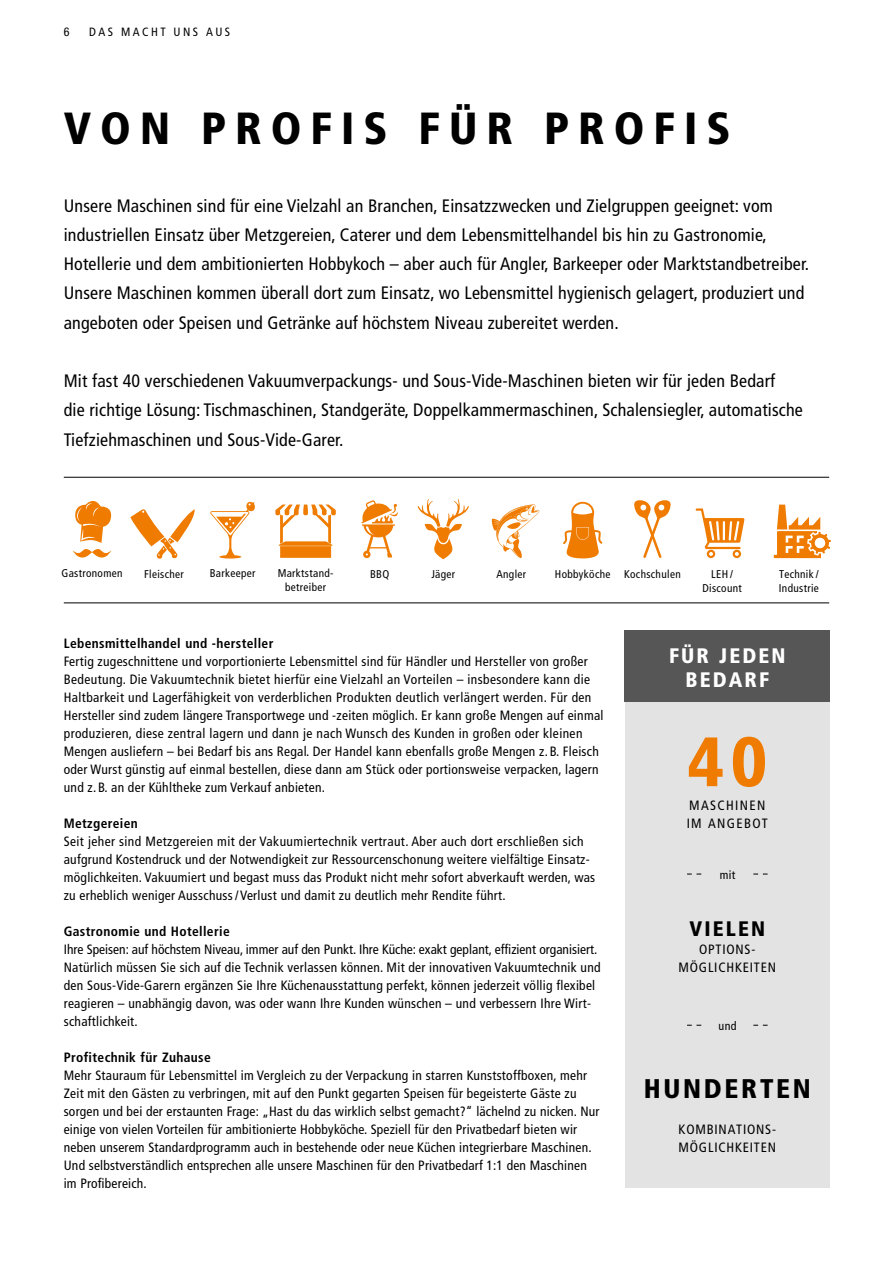
<style>
.page{position:relative;width:893px;height:1263px;background:#fff}
.page>*{position:absolute;margin:0;border:0;box-sizing:border-box;transform-origin:0 0}
.t1{font:900 condensed 69.75px "Frutiger LT Pro";color:#ef7c00}
.t2{font:900 condensed 45px "Frutiger LT Pro";letter-spacing:.2em;color:#000}
.t3{font:900 condensed 27px "Frutiger LT Pro";letter-spacing:.1em;color:#000}
.t4{font:900 condensed 21px/24px "Frutiger LT Pro";letter-spacing:.1em;color:#fff;text-align:center}
.t5{font:900 condensed 21px "Frutiger LT Pro";letter-spacing:.1em;color:#000}
.t6{font:condensed 18px/29.2px "Frutiger LT Pro";letter-spacing:.01em;color:#000}
.t7{font:condensed 13.5px/18px "Frutiger LT Pro";letter-spacing:.02em;color:#000}
.t8{font:700 condensed 13.5px "Frutiger LT Pro";letter-spacing:.025em;color:#000}
.t9{font:condensed 13.5px/18px "Frutiger LT Pro";letter-spacing:.06em;color:#000;text-align:center}
.t10{font:condensed 13.5px/18px "Frutiger LT Pro";letter-spacing:.1em;color:#000}
.t11{font:condensed 12px "Frutiger LT Pro";letter-spacing:.2em;color:#000}
.t12{font:condensed 12px "Helvetica Neue LT Std";color:#000}
.t13{font:condensed 11.25px/13.5px "Frutiger LT Pro";letter-spacing:.03em;color:#000;text-align:center}
</style>
<div class="page">
<svg style="left:563px;top:502px;width:39px;height:56px"></svg>
<svg style="left:361px;top:500px;width:37px;height:58px"></svg>
<svg style="left:275px;top:504px;width:61px;height:54px"></svg>
<svg style="left:75px;top:501px;width:36px;height:42px"></svg>
<svg style="left:73px;top:549px;width:38px;height:8px"></svg>
<svg style="left:492px;top:504px;width:47px;height:54px"></svg>
<svg style="left:210px;top:502px;width:45px;height:56px"></svg>
<svg style="left:634px;top:500px;width:37px;height:58px"></svg>
<svg style="left:418px;top:499px;width:51px;height:60px"></svg>
<svg style="left:696px;top:508px;width:48px;height:50px"></svg>
<hr style="left:64px;top:477px;width:765px;height:1px;background:#000">
<hr style="left:64px;top:603px;width:765px;height:1px;background:#000">
<div style="left:625px;top:702px;width:204px;height:486px;background:#e3e3e3"></div>
<div style="left:625px;top:630px;width:205px;height:72px;background:#565656"></div>
<svg style="left:687px;top:874px;width:81px;height:1px"></svg>
<div style="left:704px;top:859px;width:47px;height:31px;background:#e3e3e3"></div>
<svg style="left:687px;top:1025px;width:81px;height:1px"></svg>
<div style="left:704px;top:1010px;width:47px;height:31px;background:#e3e3e3"></div>
<svg style="left:774px;top:505px;width:57px;height:53px"></svg>
<svg style="left:130px;top:509px;width:65px;height:50px"></svg>
<p class="t12" style="left:64px;top:25px;width:7px">6</p>
<p class="t11" style="left:89px;top:25px;width:142px">DAS MACHT UNS AUS</p>
<h2 class="t2" style="left:64px;top:101px;width:668px">VON PROFIS FÜR PROFIS</h2>
<p class="t6" style="left:64px;top:191px;width:747px">Unsere Maschinen sind für eine Vielzahl an Branchen, Einsatzzwecken und Zielgruppen geeignet: vom industriellen Einsatz über Metzgereien, Caterer und dem Lebensmittelhandel bis hin zu Gastronomie, Hotellerie und dem ambitionierten Hobbykoch – aber auch für Angler, Barkeeper oder Marktstandbetreiber.<br>Unsere Maschinen kommen überall dort zum Einsatz, wo Lebensmittel hygienisch gelagert, produziert und angeboten oder Speisen und Getränke auf höchstem Niveau zubereitet werden.</p>
<p class="t6" style="left:64px;top:366px;width:741px">Mit fast 40 verschiedenen Vakuumverpackungs- und Sous-Vide-Maschinen bieten wir für jeden Bedarf<br>die richtige Lösung: Tischmaschinen, Standgeräte, Doppelkammermaschinen, Schalensiegler, automatische<br>Tiefziehmaschinen und Sous-Vide-Garer.</p>
<p class="t13" style="left:61px;top:567px;width:63px">Gastronomen</p>
<p class="t13" style="left:210px;top:567px;width:47px">Barkeeper</p>
<p class="t13" style="left:431px;top:567px;width:25px">Jäger</p>
<p class="t13" style="left:496px;top:567px;width:31px">Angler</p>
<p class="t13" style="left:624px;top:568px;width:58px">Kochschulen</p>
<p class="t13" style="left:702px;top:568px;width:41px">LEH /<br>Discount</p>
<p class="t13" style="left:144px;top:567px;width:41px">Fleischer</p>
<p class="t13" style="left:278px;top:567px;width:56px">Marktstand-</p>
<p class="t13" style="left:370px;top:568px;width:21px">BBQ</p>
<p class="t13" style="left:555px;top:568px;width:57px">Hobbyköche</p>
<p class="t13" style="left:285px;top:580px;width:42px">betreiber</p>
<p class="t13" style="left:779px;top:568px;width:41px;text-align:left">Technik /<br>Industrie</p>
<p class="t8" style="left:64px;top:635px;width:211px">Lebensmittelhandel und -hersteller</p>
<p class="t7" style="left:64px;top:652px;width:541px">Fertig zugeschnittene und vorportionierte Lebensmittel sind für Händler und Hersteller von großer Bedeutung. Die Vakuumtechnik bietet hierfür eine Vielzahl an Vorteilen – insbesondere kann die Haltbarkeit und Lagerfähigkeit von verderblichen Produkten deutlich verlängert werden. Für den Hersteller sind zudem längere Transportwege und -zeiten möglich. Er kann große Mengen auf einmal produzieren, diese zentral lagern und dann je nach Wunsch des Kunden in großen oder kleinen Mengen ausliefern – bei Bedarf bis ans Regal. Der Handel kann ebenfalls große Mengen z.B. Fleisch oder Wurst günstig auf einmal bestellen, diese dann am Stück oder portionsweise verpacken, lagern und z.B. an der Kühltheke zum Verkauf anbieten.</p>
<p class="t8" style="left:64px;top:815px;width:76px">Metzgereien</p>
<p class="t7" style="left:64px;top:832px;width:533px">Seit jeher sind Metzgereien mit der Vakuumiertechnik vertraut. Aber auch dort erschließen sich aufgrund Kostendruck und der Notwendigkeit zur Ressourcenschonung weitere vielfältige Einsatz&shy;möglichkeiten. Vakuumiert und begast muss das Produkt nicht mehr sofort abverkauft werden, was zu erheblich weniger Ausschuss/Verlust und damit zu deutlich mehr Rendite führt.</p>
<p class="t8" style="left:64px;top:923px;width:167px">Gastronomie und Hotellerie</p>
<p class="t7" style="left:64px;top:940px;width:538px">Ihre Speisen: auf höchstem Niveau, immer auf den Punkt. Ihre Küche: exakt geplant, effizient organisiert.<br>Natürlich müssen Sie sich auf die Technik verlassen können. Mit der innovativen Vakuumtechnik und den Sous-Vide-Garern ergänzen Sie Ihre Küchenausstattung perfekt, können jederzeit völlig flexibel reagieren – unabhängig davon, was oder wann Ihre Kunden wünschen – und verbessern Ihre Wirt&shy;schaftlichkeit.</p>
<p class="t8" style="left:64px;top:1049px;width:149px">Profitechnik für Zuhause</p>
<p class="t7" style="left:64px;top:1066px;width:537px">Mehr Stauraum für Lebensmittel im Vergleich zu der Verpackung in starren Kunststoffboxen, mehr Zeit mit den Gästen zu verbringen, mit auf den Punkt gegarten Speisen für begeisterte Gäste zu sorgen und bei der erstaunten Frage: „Hast du das wirklich selbst gemacht?“ lächelnd zu nicken. Nur einige von vielen Vorteilen für ambitionierte Hobbyköche. Speziell für den Privatbedarf bieten wir neben unserem Standardprogramm auch in bestehende oder neue Küchen integrierbare Maschinen.<br>Und selbstverständlich entsprechen alle unsere Maschinen für den Privatbedarf 1:1 den Maschinen im Profibereich.</p>
<h3 class="t4" style="left:669px;top:644px;width:118px">FÜR JEDEN<br>BEDARF</h3>
<h1 class="t1" style="left:688px;top:720px;width:81px">40</h1>
<p class="t10" style="left:687px;top:796px;width:83px">MASCHINEN<br>IM ANGEBOT</p>
<p class="t11" style="left:720px;top:868px;width:17px">mit</p>
<h3 class="t5" style="left:690px;top:916px;width:77px">VIELEN</h3>
<p class="t9" style="left:678px;top:940px;width:99px">OPTIONS-<br>MÖGLICHKEITEN</p>
<p class="t11" style="left:719px;top:1019px;width:19px">und</p>
<h3 class="t3" style="left:644px;top:1072px;width:169px">HUNDERTEN</h3>
<p class="t9" style="left:678px;top:1120px;width:99px;text-align:left">KOMBINATIONS-<br>MÖGLICHKEITEN</p>
</div>
